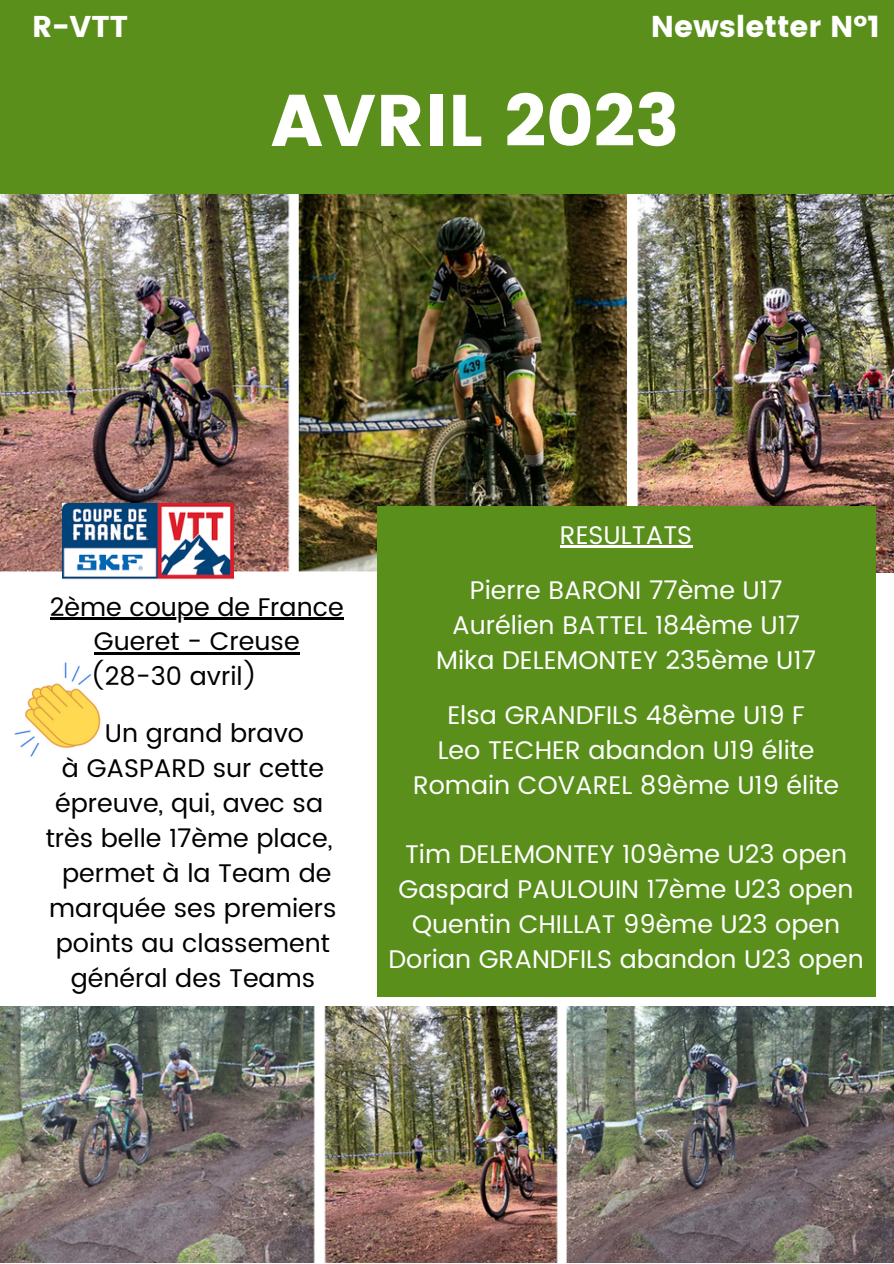
<style>
.page{position:relative;width:894px;height:1264px;background:#fff}
.page>*{position:absolute;margin:0;border:0;box-sizing:border-box;transform-origin:0 0}
.t1{font:72.75px "Poppins";color:#fff}
.t2{font:30px "Poppins";color:#fff}
.t3{font:25.5px "Poppins";color:#fff}
.t4{font:25.5px/35px "Poppins";color:#000}
</style>
<div class="page">
<img style="left:0;top:193px;width:893px;height:379px">
<div style="left:0;top:0;width:893px;height:193px;background:#5a8f1c"></div>
<div style="left:377px;top:506px;width:497px;height:490px;background:#5a8f1c"></div>
<img style="left:62px;top:503px;width:171px;height:77px">
<img style="left:14px;top:662px;width:87px;height:95px">
<img style="left:0;top:1006px;width:893px;height:256px">
<hr style="left:50px;top:617px;width:293px;height:3px;background:#000">
<hr style="left:94px;top:652px;width:205px;height:3px;background:#000">
<hr style="left:560px;top:546px;width:132px;height:2px;background:#fff">
<p class="t2" style="left:32px;top:9px;width:97px">R-VTT</p>
<p class="t2" style="left:650px;top:9px;width:231px">Newsletter N°1</p>
<p class="t1" style="left:271px;top:78px;width:410px">AVRIL 2023</p>
<p class="t4" style="left:50px;top:589px;width:295px">2ème coupe de France</p>
<p class="t4" style="left:94px;top:624px;width:207px">Gueret - Creuse</p>
<p class="t4" style="left:90px;top:659px;width:168px">(28-30 avril)</p>
<p class="t4" style="left:105px;top:716px;width:201px">Un grand bravo</p>
<p class="t4" style="left:55px;top:751px;width:270px">à GASPARD sur cette épreuve, qui, avec sa</p>
<p class="t4" style="left:46px;top:820px;width:292px;text-align:center">très belle 17ème place, permet à la Team de marquée ses premiers points au classement général des Teams</p>
<p class="t3" style="left:560px;top:520px;width:134px">RESULTATS</p>
<p class="t3" style="left:470px;top:575px;width:314px">Pierre BARONI 77ème U17</p>
<p class="t3" style="left:452px;top:610px;width:349px">Aurélien BATTEL 184ème U17</p>
<p class="t3" style="left:436px;top:645px;width:381px">Mika DELEMONTEY 235ème U17</p>
<p class="t3" style="left:447px;top:700px;width:359px">Elsa GRANDFILS 48ème U19 F</p>
<p class="t3" style="left:437px;top:735px;width:378px">Leo TECHER abandon U19 élite</p>
<p class="t3" style="left:413px;top:770px;width:427px">Romain COVAREL 89ème U19 élite</p>
<p class="t3" style="left:405px;top:839px;width:443px">Tim DELEMONTEY 109ème U23 open</p>
<p class="t3" style="left:398px;top:874px;width:456px">Gaspard PAULOUIN 17ème U23 open</p>
<p class="t3" style="left:412px;top:909px;width:429px">Quentin CHILLAT 99ème U23 open</p>
<p class="t3" style="left:388px;top:944px;width:476px">Dorian GRANDFILS abandon U23 open</p>
</div>
